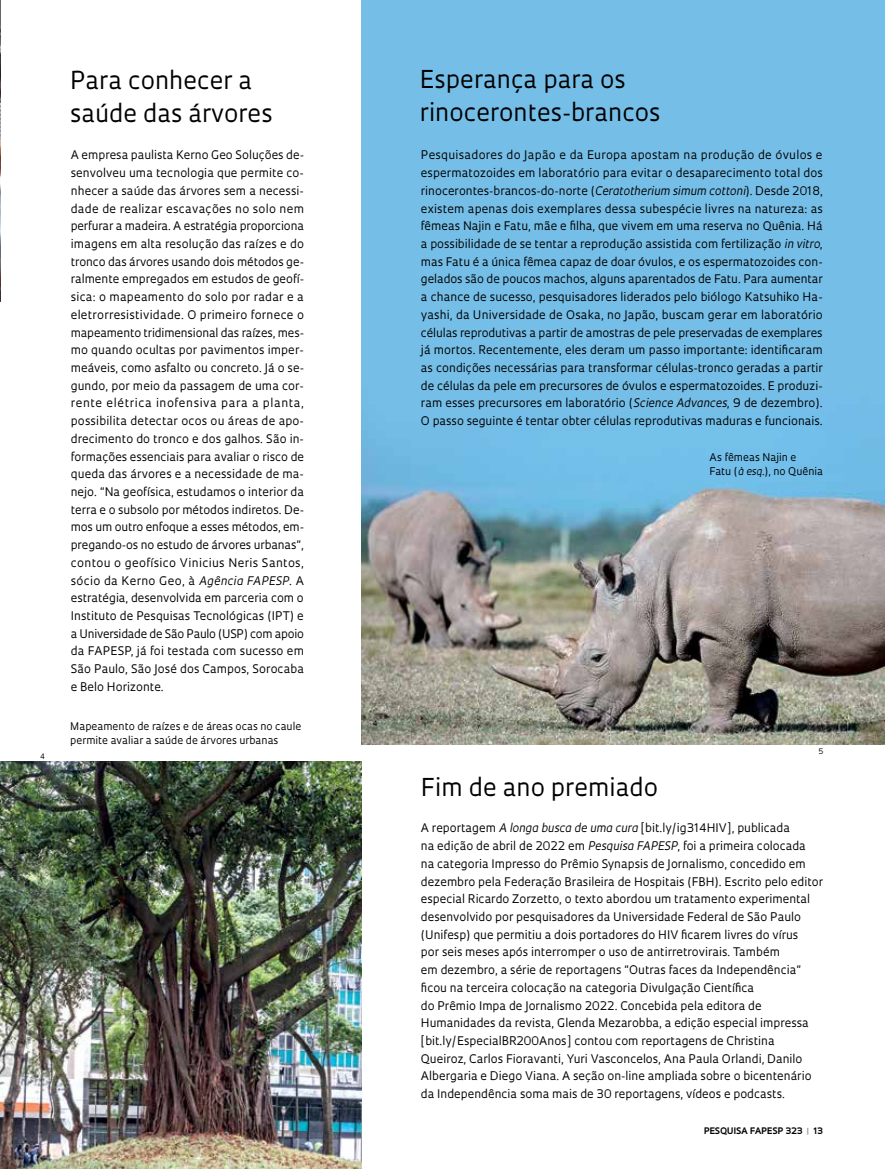
<style>
.page{position:relative;width:885px;height:1169px;background:#fff}
.page>*{position:absolute;margin:0;border:0;box-sizing:border-box;transform-origin:0 0}
.t1{font:24px/33px "Oculum";color:#000}
.t2{font:11.55px/17.7px "Oculum";color:#000;text-align:justify}
.t3{font:10.35px/14.1px "Oculum";color:#000}
.t4{font:700 8.7px "Oculum";letter-spacing:.005em;color:#000}
.t5{font:7.35px "Oculum";color:#000}
.s1{font-style:italic}
.s2{color:#939598}
</style>
<div class="page">
<img style="left:361px;top:0;width:524px;height:744px">
<img style="left:0;top:0;width:1px;height:301px">
<img style="left:0;top:761px;width:361px;height:407px">
<p class="t5" style="left:40px;top:751px;width:6px">4</p>
<h1 class="t1" style="left:70px;top:63px;width:204px">Para conhecer a saúde das árvores</h1>
<h1 class="t1" style="left:420px;top:62px;width:242px">Esperança para os rinocerontes-brancos</h1>
<p class="t2" style="left:421px;top:146px;width:404px">Pesquisadores do Japão e da Europa apostam na produção de óvulos e espermatozoides em laboratório para evitar o desaparecimento total dos rinocerontes-brancos-do-norte (<span class="s1">Ceratotherium simum cottoni</span>). Desde 2018, existem apenas dois exemplares dessa subespécie livres na natureza: as fêmeas Najin e Fatu, mãe e filha, que vivem em uma reserva no Quênia. Há a possibilidade de se tentar a reprodução assistida com fertilização <span class="s1">in vitro</span>, mas Fatu é a única fêmea capaz de doar óvulos, e os espermatozoides con&shy;gelados são de poucos machos, alguns aparentados de Fatu. Para aumentar a chance de sucesso, pesquisadores liderados pelo biólogo Katsuhiko Ha&shy;yashi, da Universidade de Osaka, no Japão, buscam gerar em laboratório células reprodutivas a partir de amostras de pele preservadas de exemplares já mortos. Recentemente, eles deram um passo importante: identificaram as condições necessárias para transformar células-tronco geradas a partir de células da pele em precursores de óvulos e espermatozoides. E produzi&shy;ram esses precursores em laboratório (<span class="s1">Science Advances</span>, 9 de dezembro).<br>O passo seguinte é tentar obter células reprodutivas maduras e funcionais.</p>
<p class="t2" style="left:71px;top:146px;width:235px">A empresa paulista Kerno Geo Soluções de&shy;senvolveu uma tecnologia que permite co&shy;nhecer a saúde das árvores sem a necessi&shy;dade de realizar escavações no solo nem perfurar a madeira. A estratégia proporciona imagens em alta resolução das raízes e do tronco das árvores usando dois métodos ge&shy;ralmente empregados em estudos de geofí&shy;sica: o mapeamento do solo por radar e a eletrorresistividade. O primeiro fornece o mapeamento tridimensional das raízes, mes&shy;mo quando ocultas por pavimentos imper&shy;meáveis, como asfalto ou concreto. Já o se&shy;gundo, por meio da passagem de uma cor&shy;rente elétrica inofensiva para a planta, possibilita detectar ocos ou áreas de apo&shy;drecimento do tronco e dos galhos. São in&shy;formações essenciais para avaliar o risco de queda das árvores e a necessidade de ma&shy;nejo. “Na geofísica, estudamos o interior da terra e o subsolo por métodos indiretos. De&shy;mos um outro enfoque a esses métodos, em&shy;pregando-os no estudo de árvores urbanas”, contou o geofísico Vinicius Neris Santos, sócio da Kerno Geo, à <span class="s1">Agência FAPESP</span>. A estratégia, desenvolvida em parceria com o Instituto de Pesquisas Tecnológicas (IPT) e a Universidade de São Paulo (USP) com apoio da FAPESP, já foi testada com sucesso em São Paulo, São José dos Campos, Sorocaba e Belo Horizonte.</p>
<p class="t3" style="left:710px;top:449px;width:115px">As fêmeas Najin e<br>Fatu (<span class="s1">à esq.</span>), no Quênia</p>
<p class="t3" style="left:70px;top:719px;width:233px">Mapeamento de raízes e de áreas ocas no caule permite avaliar a saúde de árvores urbanas</p>
<p class="t5" style="left:373px;top:719px;width:6px">4</p>
<p class="t5" style="left:819px;top:746px;width:7px">5</p>
<h1 class="t1" style="left:421px;top:770px;width:239px">Fim de ano premiado</h1>
<p class="t2" style="left:421px;top:819px;width:404px;text-align:left">A reportagem <span class="s1">A longa busca de uma cura</span> [bit.ly/ig314HIV], publicada<br>na edição de abril de 2022 em <span class="s1">Pesquisa FAPESP</span>, foi a primeira colocada<br>na categoria Impresso do Prêmio Synapsis de Jornalismo, concedido em dezembro pela Federação Brasileira de Hospitais (FBH). Escrito pelo editor especial Ricardo Zorzetto, o texto abordou um tratamento experimental desenvolvido por pesquisadores da Universidade Federal de São Paulo (Unifesp) que permitiu a dois portadores do HIV ficarem livres do vírus<br>por seis meses após interromper o uso de antirretrovirais. Também<br>em dezembro, a série de reportagens “Outras faces da Independência” ficou na terceira colocação na categoria Divulgação Científica<br>do Prêmio Impa de Jornalismo 2022. Concebida pela editora de Humanidades da revista, Glenda Mezarobba, a edição especial impressa [bit.ly/EspecialBR200Anos] contou com reportagens de Christina<br>Queiroz, Carlos Fioravanti, Yuri Vasconcelos, Ana Paula Orlandi, Danilo Albergaria e Diego Viana. A seção on-line ampliada sobre o bicentenário da Independência soma mais de 30 reportagens, vídeos e podcasts.</p>
<p class="t4" style="left:704px;top:1124px;width:121px">PESQUISA FAPESP 323 <span class="s2">|</span> 13</p>
</div>
